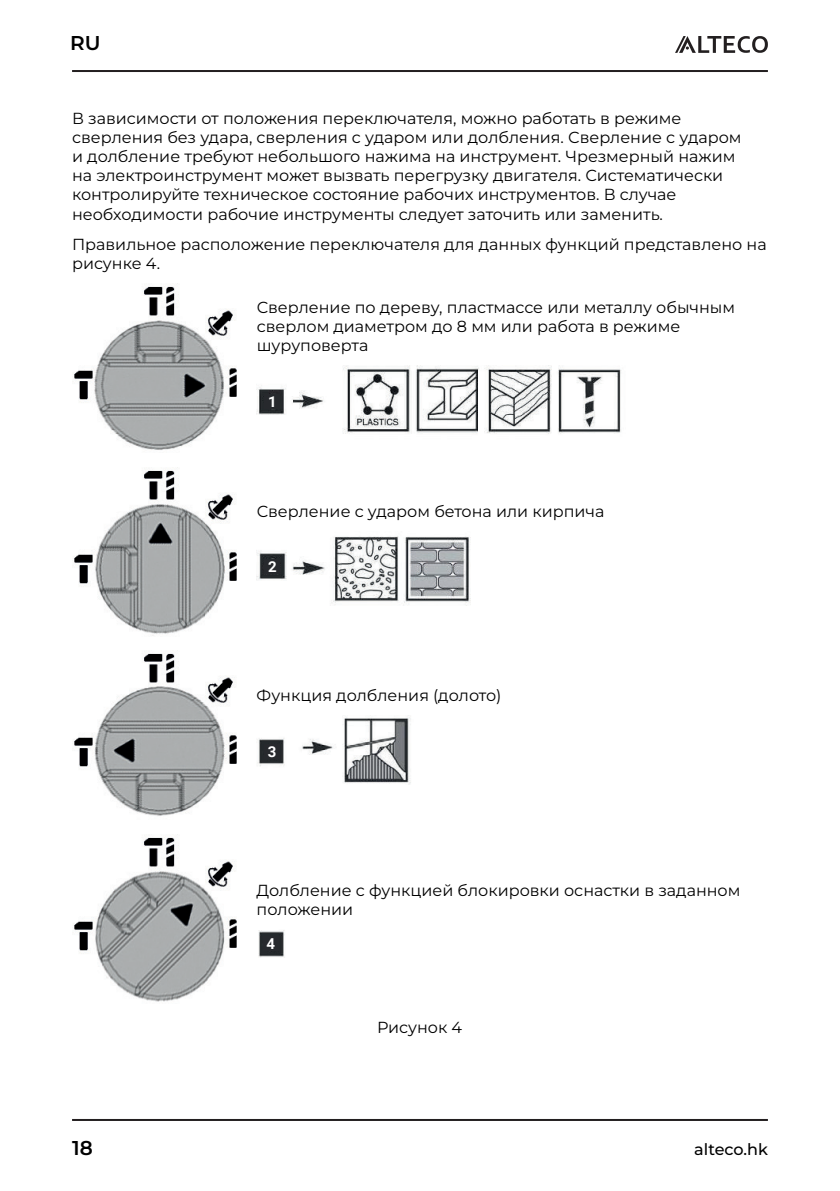
<style>
.page{position:relative;width:840px;height:1191px;background:#fff}
.page>*{position:absolute;margin:0;border:0;box-sizing:border-box;transform-origin:0 0}
.t1{font:600 20px "Montserrat";color:#000}
.t2{font:16px/19.2px "Montserrat";color:#000}
.t3{font:500 16px "Montserrat";color:#000}
.t4{font:700 15px "Roboto";color:#fff}
</style>
<div class="page">
<hr style="left:72px;top:1119px;width:695px;height:2px;background:#231f20">
<hr style="left:72px;top:70px;width:695px;height:2px;background:#231f20">
<svg style="left:675px;top:36px;width:92px;height:17px"></svg>
<img style="left:74px;top:283px;width:163px;height:167px">
<img style="left:74px;top:467px;width:163px;height:169px">
<img style="left:74px;top:650px;width:163px;height:166px">
<img style="left:74px;top:834px;width:163px;height:168px">
<img style="left:257px;top:365px;width:364px;height:69px">
<img style="left:257px;top:536px;width:212px;height:69px">
<img style="left:257px;top:715px;width:154px;height:70px">
<img style="left:259px;top:930px;width:26px;height:27px">
<div style="left:263px;top:936px;width:15px;height:15px;background:#27292d"></div>
<div style="left:264px;top:744px;width:16px;height:15px;background:#27292d"></div>
<div style="left:264px;top:559px;width:16px;height:14px;background:#27292d"></div>
<div style="left:264px;top:394px;width:16px;height:15px;background:#27292d"></div>
<p class="t1" style="left:70px;top:30px;width:32px">RU</p>
<p class="t2" style="left:72px;top:108px;width:670px">В зависимости от положения переключателя, можно работать в режиме сверления без удара, сверления с ударом или долбления. Сверление с ударом и долбление требуют небольшого нажима на инструмент. Чрезмерный нажим на электроинструмент может вызвать перегрузку двигателя. Систематически контролируйте техническое состояние рабочих инструментов. В случае необходимости рабочие инструменты следует заточить или заменить.</p>
<p class="t2" style="left:72px;top:234px;width:695px">Правильное расположение переключателя для данных функций представлено на рисунке 4.</p>
<p class="t2" style="left:256px;top:297px;width:479px">Сверление по дереву, пластмассе или металлу обычным сверлом диаметром до 8 мм или работа в режиме шуруповерта</p>
<p class="t4" style="left:268px;top:391px;width:10px">1</p>
<p class="t2" style="left:256px;top:502px;width:349px">Сверление с ударом бетона или кирпича</p>
<p class="t4" style="left:268px;top:556px;width:10px">2</p>
<p class="t2" style="left:256px;top:685px;width:246px">Функция долбления (долото)</p>
<p class="t4" style="left:268px;top:741px;width:10px">3</p>
<p class="t2" style="left:256px;top:880px;width:485px">Долбление с функцией блокировки оснастки в заданном положении</p>
<p class="t4" style="left:266px;top:933px;width:10px">4</p>
<p class="t2" style="left:377px;top:1017px;width:86px">Рисунок 4</p>
<p class="t1" style="left:72px;top:1134px;width:22px">18</p>
<p class="t3" style="left:693px;top:1138px;width:75px">alteco.hk</p>
</div>
